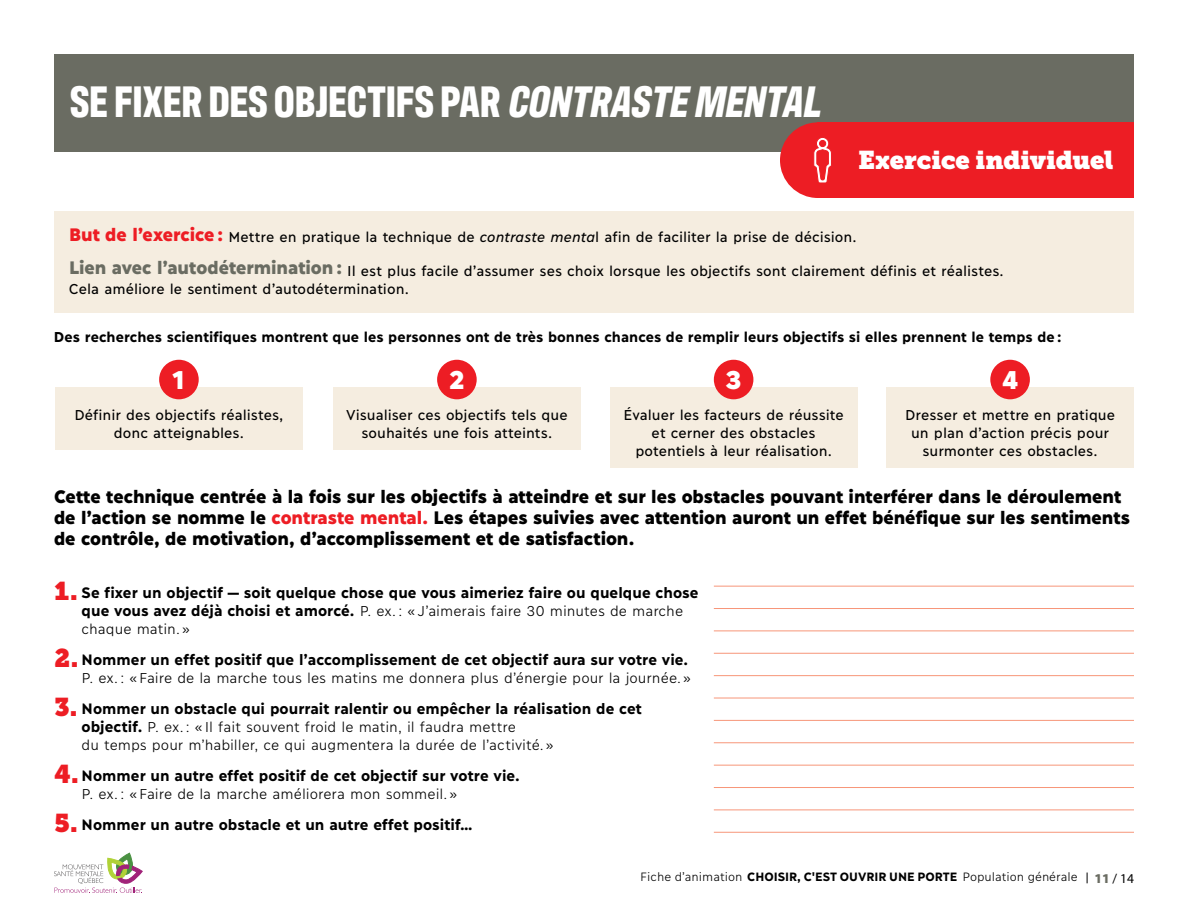
<style>
.page{position:relative;width:1188px;height:918px;background:#fff}
.page>*{position:absolute;margin:0;border:0;box-sizing:border-box;transform-origin:0 0}
.t1{font:700 45px "Antarctican Headline";color:#fff}
.t2{font:25.5px "Museo Slab";letter-spacing:-.01em;color:#fff}
.t3{font:900 25.5px "Ilisarniq";color:#fff}
.t4{font:900 18px/21px "Ilisarniq";letter-spacing:-.005em;color:#000}
.t5{font:700 15px "Ilisarniq";letter-spacing:.005em;color:#000}
.t6{font:14.25px/18px "Ilisarniq";letter-spacing:.005em;color:#000;text-align:center}
.t7{font:300 14.25px/18px "Ilisarniq";color:#000}
.t8{font:700 14.25px "Ilisarniq";letter-spacing:.005em;color:#000}
.t9{font:300 12px "Ilisarniq";color:#000}
.s1{font-style:italic}
.s2{font-weight:900;font-size:18px;color:#ed1d24}
.s3{font-weight:900;font-size:18px;color:#6a6c62}
.s4{color:#ed1d24}
.s5{font-family:"Museo Slab";font-weight:400;font-size:25.5px;color:#ed1d24}
.s6{font-weight:700;font-size:15px}
.s7{font-weight:700}
.s8{font-family:"Myriad Pro";font-weight:900;font-size:13.5px;color:#6a6c62}
.s9{font-family:"Myriad Pro";font-weight:400;font-size:13.5px}
</style>
<div class="page">
<div style="left:55px;top:388px;width:248px;height:62px;background:#f5ede0"></div>
<div style="left:333px;top:388px;width:248px;height:62px;background:#f5ede0"></div>
<div style="left:610px;top:388px;width:248px;height:80px;background:#f5ede0"></div>
<div style="left:886px;top:388px;width:248px;height:80px;background:#f5ede0"></div>
<div style="left:54px;top:54px;width:1080px;height:97px;background:#6a6c62"></div>
<div style="left:54px;top:212px;width:1080px;height:101px;background:#f5ede0"></div>
<div style="left:159px;top:360px;width:40px;height:39px;background:#ed1d24;border-radius:50%"></div>
<div style="left:437px;top:360px;width:40px;height:39px;background:#ed1d24;border-radius:50%"></div>
<div style="left:714px;top:360px;width:39px;height:39px;background:#ed1d24;border-radius:50%"></div>
<div style="left:990px;top:360px;width:40px;height:39px;background:#ed1d24;border-radius:50%"></div>
<hr style="left:714px;top:743px;width:420px;height:1px;background:#f79679">
<hr style="left:714px;top:653px;width:420px;height:1px;background:#f79679">
<hr style="left:714px;top:832px;width:420px;height:1px;background:#f79679">
<hr style="left:714px;top:608px;width:420px;height:1px;background:#f79679">
<hr style="left:714px;top:787px;width:420px;height:1px;background:#f79679">
<hr style="left:714px;top:698px;width:420px;height:1px;background:#f79679">
<hr style="left:714px;top:586px;width:420px;height:1px;background:#f79679">
<hr style="left:714px;top:765px;width:420px;height:1px;background:#f79679">
<hr style="left:714px;top:675px;width:420px;height:1px;background:#f79679">
<hr style="left:714px;top:631px;width:420px;height:1px;background:#f79679">
<hr style="left:714px;top:810px;width:420px;height:1px;background:#f79679">
<hr style="left:714px;top:720px;width:420px;height:1px;background:#f79679">
<div style="left:818px;top:122px;width:316px;height:76px;background:#ed1d24"></div>
<div style="left:780px;top:122px;width:76px;height:76px;background:#ed1d24;border-radius:50%"></div>
<svg style="left:813px;top:137px;width:18px;height:46px"></svg>
<svg style="left:54px;top:853px;width:88px;height:40px"></svg>
<h1 class="t1" style="left:70px;top:69px;width:761px">SE FIXER DES OBJECTIFS PAR <span class="s1">CONTRASTEMENTAL</span></h1>
<h2 class="t2" style="left:858px;top:144px;width:257px">Exercice individuel</h2>
<p class="t6" style="left:69px;top:227px;width:789px"><span class="s2">But de l’exercice :</span> Mettre en pratique la technique de <span class="s1">contraste menta</span>l afin de faciliter la prise de décision.</p>
<p class="t6" style="left:69px;top:261px;width:936px;text-align:left"><span class="s3">Lien avec l’autodétermination :</span> Il est plus facile d’assumer ses choix lorsque les objectifs sont clairement définis et réalistes.<br>Cela améliore le sentiment d’autodétermination.</p>
<p class="t8" style="left:54px;top:326px;width:1009px">Des recherches scientifiques montrent que les personnes ont de très bonnes chances de remplir leurs objectifs si elles prennent le temps de :</p>
<h2 class="t3" style="left:173px;top:359px;width:14px">1</h2>
<h2 class="t3" style="left:449px;top:359px;width:17px">2</h2>
<h2 class="t3" style="left:726px;top:359px;width:18px">3</h2>
<h2 class="t3" style="left:1002px;top:359px;width:18px">4</h2>
<p class="t6" style="left:74px;top:405px;width:211px">Définir des objectifs réalistes, donc atteignables.</p>
<p class="t6" style="left:346px;top:405px;width:223px">Visualiser ces objectifs tels que souhaités une fois atteints.</p>
<p class="t6" style="left:624px;top:405px;width:222px">Évaluer les facteurs de réussite et cerner des obstacles potentiels à leur réalisation.</p>
<p class="t6" style="left:905px;top:405px;width:212px">Dresser et mettre en pratique un plan d’action précis pour surmonter ces obstacles.</p>
<p class="t4" style="left:54px;top:485px;width:1077px">Cette technique centrée à la fois sur les objectifs à atteindre et sur les obstacles pouvant interférer dans le déroulement de l’action se nomme le <span class="s4">contraste mental.</span> Les étapes suivies avec attention auront un effet bénéfique sur les sentiments de contrôle, de motivation, d’accomplissement et de satisfaction.</p>
<p class="t5" style="left:55px;top:581px;width:645px"><span class="s5">1.</span> Se fixer un objectif — soit quelque chose que vous aimeriez faire ou quelque chose</p>
<p class="t7" style="left:82px;top:602px;width:603px"><span class="s6">que vous avez déjà choisi et amorcé.</span> P. ex. : « J’aimerais faire 30 minutes de marche chaque matin. »</p>
<p class="t5" style="left:55px;top:648px;width:635px"><span class="s5">2.</span> Nommer un effet positif que l’accomplissement de cet objectif aura sur votre vie.</p>
<p class="t7" style="left:82px;top:668px;width:611px">P. ex. : « Faire de la marche tous les matins me donnera plus d’énergie pour la journée. »</p>
<p class="t5" style="left:55px;top:697px;width:589px"><span class="s5">3.</span> Nommer un obstacle qui pourrait ralentir ou empêcher la réalisation de cet</p>
<p class="t7" style="left:82px;top:717px;width:473px"><span class="s6">objectif.</span> P. ex. : « Il fait souvent froid le matin, il faudra mettre<br>du temps pour m’habiller, ce qui augmentera la durée de l’activité. »</p>
<p class="t5" style="left:55px;top:764px;width:467px"><span class="s5">4.</span> Nommer un autre effet positif de cet objectif sur votre vie.</p>
<p class="t7" style="left:82px;top:784px;width:377px">P. ex. : « Faire de la marche améliorera mon sommeil. »</p>
<p class="t5" style="left:55px;top:813px;width:420px"><span class="s5">5.</span> Nommer un autre obstacle et un autre effet positif…</p>
<p class="t9" style="left:640px;top:868px;width:495px">Fiche d’animation <span class="s7">CHOISIR, C'EST OUVRIR UNE PORTE</span> Population générale <span class="s8">11</span> <span class="s9">/ 14</span></p>
</div>
